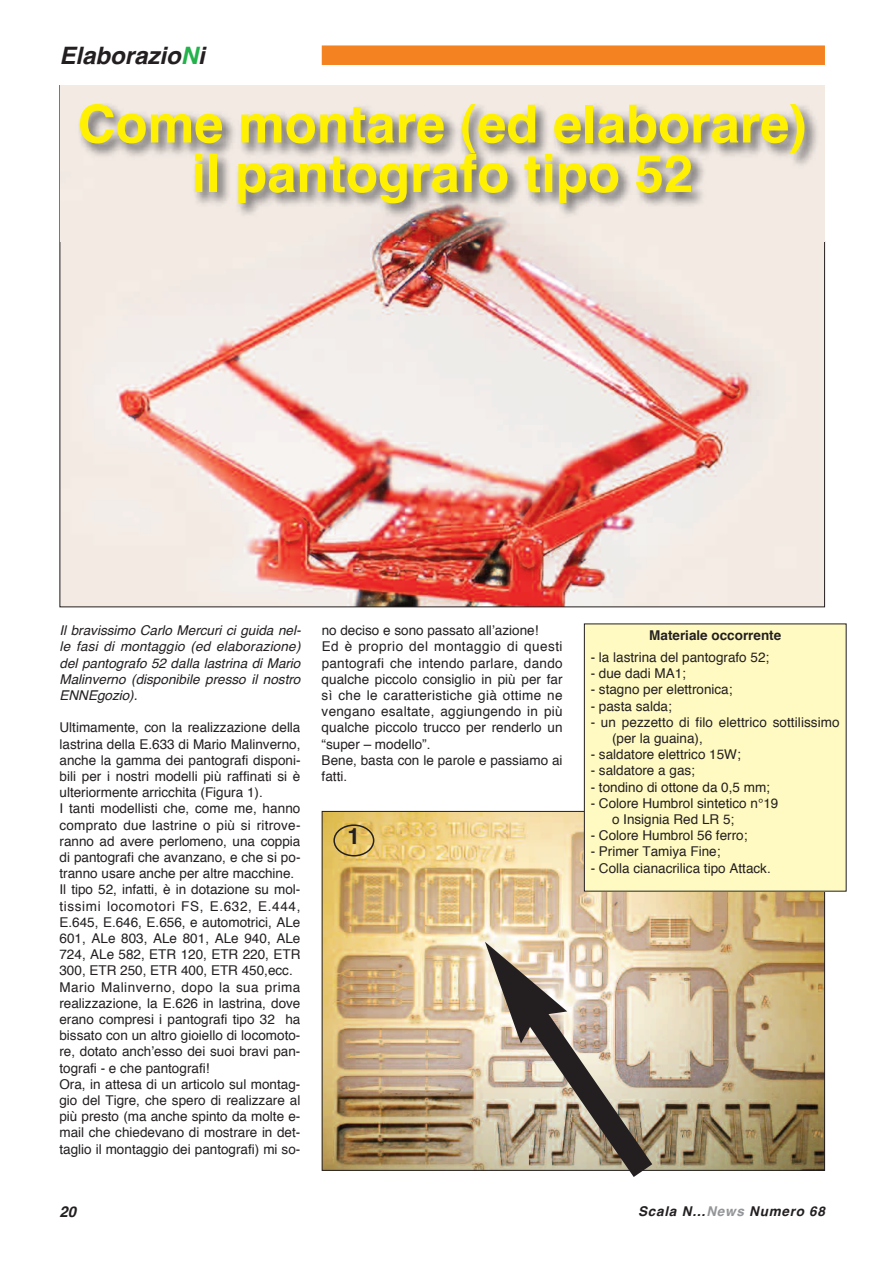
<style>
.page{position:relative;width:893px;height:1263px;background:#fff}
.page>*{position:absolute;margin:0;border:0;box-sizing:border-box;transform-origin:0 0}
.t1{font:700 52.5px/49.5px "Helvetica";color:#fff101;text-align:center}
.t2{font:italic 700 24px "Helvetica";color:#231f20}
.t3{font:700 22.5px "Helvetica";color:#231f20}
.t4{font:italic 700 15px "Helvetica";color:#231f20}
.t5{font:13.5px/16.2px "Helvetica";color:#231f20}
.t6{font:italic 13.5px/16.2px "Helvetica";color:#231f20;text-align:justify}
.t7{font:italic 700 13.5px "Helvetica";letter-spacing:.055em;color:#231f20}
.t8{font:700 13.5px "Helvetica";color:#231f20}
.s1{color:#23b24b}
.s2{color:#939598}
</style>
<div class="page">
<div style="left:322px;top:45px;width:503px;height:20px;background:#f58220"></div>
<img style="left:62px;top:241px;width:761px;height:364px">
<img style="left:60px;top:86px;width:764px;height:155px">
<img style="left:324px;top:813px;width:499px;height:356px">
<div style="left:584px;top:624px;width:262px;height:267px;background:#fffac1"></div>
<img style="left:485px;top:942px;width:189px;height:235px">
<svg style="left:333px;top:824px;width:41px;height:32px"></svg>
<h2 class="t2" style="left:60px;top:46px;width:147px">Elaborazio<span class="s1">N</span>i</h2>
<h1 class="t1" style="left:78px;top:104px;width:731px">Come montare (ed elaborare) il pantografo tipo 52</h1>
<p class="t6" style="left:60px;top:623px;width:242px">Il bravissimo Carlo Mercuri ci guida nel&shy;le fasi di montaggio (ed elaborazione) del pantografo 52 dalla lastrina di Mario Malinverno (disponibile presso il nostro ENNEgozio).</p>
<p class="t5" style="left:59px;top:720px;width:243px">Ultimamente, con la realizzazione della lastrina della E.633 di Mario Malinverno, anche la gamma dei pantografi disponi&shy;bili per i nostri modelli più raffinati si è ulteriormente arricchita (Figura 1).<br>I tanti modellisti che, come me, hanno comprato due lastrine o più si ritrove&shy;ranno ad avere perlomeno, una coppia di pantografi che avanzano, e che si po&shy;tranno usare anche per altre macchine.<br>Il tipo 52, infatti, è in dotazione su mol&shy;tissimi locomotori FS, E.632, E.444, E.645, E.646, E.656, e automotrici, ALe 601, ALe 803, ALe 801, ALe 940, ALe 724, ALe 582, ETR 120, ETR 220, ETR 300, ETR 250, ETR 400, ETR 450,ecc.<br>Mario Malinverno, dopo la sua prima realizzazione, la E.626 in lastrina, dove erano compresi i pantografi tipo 32 ha bissato con un altro gioiello di locomoto&shy;re, dotato anch’esso dei suoi bravi pan&shy;tografi - e che pantografi!<br>Ora, in attesa di un articolo sul montag&shy;gio del Tigre, che spero di realizzare al più presto (ma anche spinto da molte e&shy;mail che chiedevano di mostrare in det&shy;taglio il montaggio dei pantografi) mi so-</p>
<p class="t5" style="left:322px;top:623px;width:242px">no deciso e sono passato all’azione!<br>Ed è proprio del montaggio di questi pantografi che intendo parlare, dando qualche piccolo consiglio in più per far sì che le caratteristiche già ottime ne vengano esaltate, aggiungendo in più qualche piccolo trucco per renderlo un “super – modello”.<br>Bene, basta con le parole e passiamo ai fatti.</p>
<h3 class="t3" style="left:348px;top:827px;width:14px">1</h3>
<p class="t8" style="left:649px;top:630px;width:134px">Materiale occorrente</p>
<p class="t5" style="left:591px;top:650px;width:180px">- la lastrina del pantografo 52;</p>
<p class="t5" style="left:591px;top:666px;width:97px">- due dadi MA1;</p>
<p class="t5" style="left:591px;top:682px;width:143px">- stagno per elettronica;</p>
<p class="t5" style="left:591px;top:699px;width:83px">- pasta salda;</p>
<p class="t5" style="left:612px;top:715px;width:229px;text-indent:-21px">- un pezzetto di filo elettrico sottilissimo (per la guaina),</p>
<p class="t5" style="left:591px;top:747px;width:152px">- saldatore elettrico 15W;</p>
<p class="t5" style="left:591px;top:763px;width:106px">- saldatore a gas;</p>
<p class="t5" style="left:591px;top:780px;width:181px">- tondino di ottone da 0,5 mm;</p>
<p class="t5" style="left:612px;top:796px;width:168px;text-indent:-21px">- Colore Humbrol sintetico n°19 o Insignia Red LR 5;</p>
<p class="t5" style="left:591px;top:828px;width:158px">- Colore Humbrol 56 ferro;</p>
<p class="t5" style="left:591px;top:844px;width:131px">- Primer Tamiya Fine;</p>
<p class="t5" style="left:591px;top:861px;width:182px">- Colla cianacrilica tipo Attack.</p>
<p class="t4" style="left:60px;top:1205px;width:18px">20</p>
<p class="t7" style="left:638px;top:1206px;width:188px">Scala N…<span class="s2">News</span> Numero 68</p>
</div>
